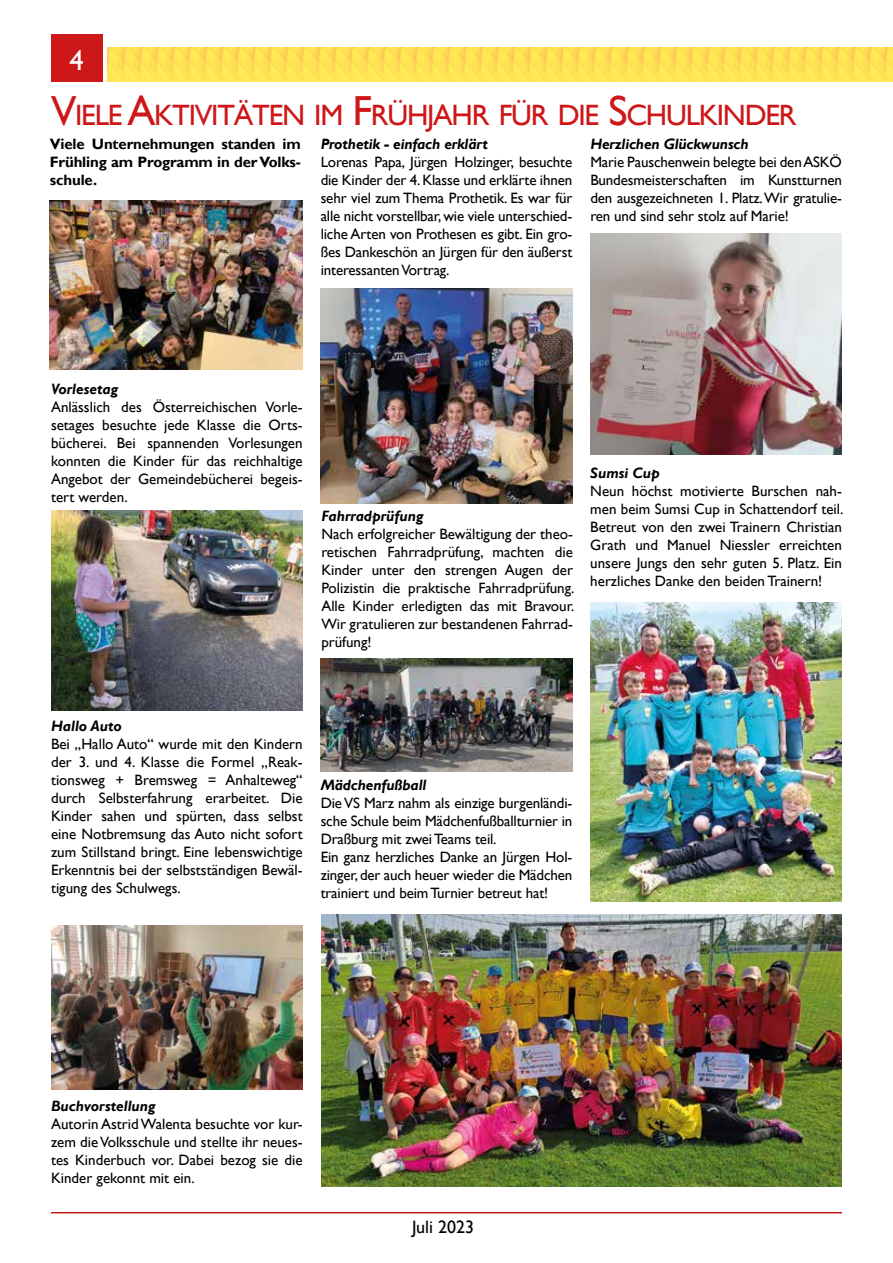
<style>
.page{position:relative;width:893px;height:1263px;background:#fff}
.page>*{position:absolute;margin:0;border:0;box-sizing:border-box;transform-origin:0 0}
.t1{font:29.4px "Gill Sans";letter-spacing:-.045em;color:#cd1719}
.t2{font:28.5px "Gill Sans";color:#fff}
.t3{font:18px "Gill Sans";color:#000}
.t4{font:15px/18px "Gill Sans";letter-spacing:-.01em;color:#000;text-align:justify}
.t5{font:italic 700 15px "Gill Sans";letter-spacing:-.01em;color:#000}
.t6{font:700 15px/18px "Gill Sans";letter-spacing:-.01em;color:#000;text-align:justify}
.s1{font-size:42px}
</style>
<div class="page">
<hr style="left:51px;top:1212px;width:791px;height:1px;background:#bb1818">
<div style="left:51px;top:34px;width:51px;height:47px;background:#cd1719"></div>
<img style="left:107px;top:48px;width:786px;height:34px">
<img style="left:321px;top:658px;width:251px;height:113px">
<img style="left:590px;top:603px;width:252px;height:298px">
<img style="left:321px;top:915px;width:521px;height:271px">
<img style="left:51px;top:511px;width:252px;height:199px">
<img style="left:321px;top:288px;width:251px;height:215px">
<img style="left:590px;top:233px;width:252px;height:221px">
<img style="left:51px;top:925px;width:252px;height:164px">
<img style="left:50px;top:201px;width:253px;height:169px">
<h2 class="t2" style="left:69px;top:44px;width:16px">4</h2>
<h1 class="t1" style="left:51px;top:98px;width:747px"><span class="s1">V</span>IELE <span class="s1">A</span>KTIVITÄTEN IM <span class="s1">F</span>RÜHJAHR FÜR DIE <span class="s1">S</span>CHULKINDER</h1>
<p class="t6" style="left:50px;top:136px;width:252px">Viele Unternehmungen standen im Frühling am Programm in der Volks&shy;schule.</p>
<p class="t5" style="left:321px;top:136px;width:169px">Prothetik - einfach erklärt</p>
<p class="t4" style="left:321px;top:154px;width:253px">Lorenas Papa, Jürgen Holzinger, besuchte die Kinder der 4. Klasse und erklärte ihnen sehr viel zum Thema Prothetik. Es war für alle nicht vorstellbar, wie viele unterschied&shy;liche Arten von Prothesen es gibt. Ein gro&shy;ßes Dankeschön an Jürgen für den äußerst interessanten Vortrag.</p>
<p class="t5" style="left:590px;top:136px;width:160px">Herzlichen Glückwunsch</p>
<p class="t4" style="left:590px;top:154px;width:253px">Marie Pauschenwein belegte bei den ASKÖ Bundesmeisterschaften im Kunstturnen den ausgezeichneten 1. Platz. Wir gratulie&shy;ren und sind sehr stolz auf Marie!</p>
<p class="t5" style="left:51px;top:380px;width:69px">Vorlesetag</p>
<p class="t4" style="left:51px;top:398px;width:253px">Anlässlich des Österreichischen Vorle&shy;setages besuchte jede Klasse die Orts&shy;bücherei. Bei spannenden Vorlesungen konnten die Kinder für das reichhaltige Angebot der Gemeindebücherei begeis&shy;tert werden.</p>
<p class="t5" style="left:321px;top:507px;width:104px">Fahrradprüfung</p>
<p class="t4" style="left:321px;top:525px;width:255px">Nach erfolgreicher Bewältigung der theo&shy;retischen Fahrradprüfung, machten die Kinder unter den strengen Augen der Polizistin die praktische Fahrradprüfung.<br>Alle Kinder erledigten das mit Bravour.<br>Wir gratulieren zur bestandenen Fahrrad&shy;prüfung!</p>
<p class="t5" style="left:590px;top:464px;width:71px">Sumsi Cup</p>
<p class="t4" style="left:590px;top:482px;width:255px">Neun höchst motivierte Burschen nah&shy;men beim Sumsi Cup in Schattendorf teil.<br>Betreut von den zwei Trainern Christian Grath und Manuel Niessler erreichten unsere Jungs den sehr guten 5. Platz. Ein herzliches Danke den beiden Trainern!</p>
<p class="t5" style="left:51px;top:717px;width:72px">Hallo Auto</p>
<p class="t4" style="left:51px;top:735px;width:253px">Bei „Hallo Auto“ wurde mit den Kindern der 3. und 4. Klasse die Formel „Reak&shy;tionsweg + Bremsweg = Anhalteweg“ durch Selbsterfahrung erarbeitet. Die Kinder sahen und spürten, dass selbst eine Notbremsung das Auto nicht sofort zum Stillstand bringt. Eine lebenswichtige Erkenntnis bei der selbstständigen Bewäl&shy;tigung des Schulwegs.</p>
<p class="t5" style="left:321px;top:776px;width:107px">Mädchenfußball</p>
<p class="t4" style="left:321px;top:794px;width:253px;text-align:left">Die VS Marz nahm als einzige burgenländi&shy;sche Schule beim Mädchenfußballturnier in Draßburg mit zwei Teams teil.<br>Ein ganz herzliches Danke an Jürgen Hol&shy;zinger, der auch heuer wieder die Mädchen trainiert und beim Turnier betreut hat!</p>
<p class="t5" style="left:51px;top:1097px;width:106px">Buchvorstellung</p>
<p class="t4" style="left:51px;top:1115px;width:253px">Autorin Astrid Walenta besuchte vor kur&shy;zem die Volksschule und stellte ihr neues&shy;tes Kinderbuch vor. Dabei bezog sie die Kinder gekonnt mit ein.</p>
<p class="t3" style="left:412px;top:1216px;width:64px">Juli 2023</p>
</div>
